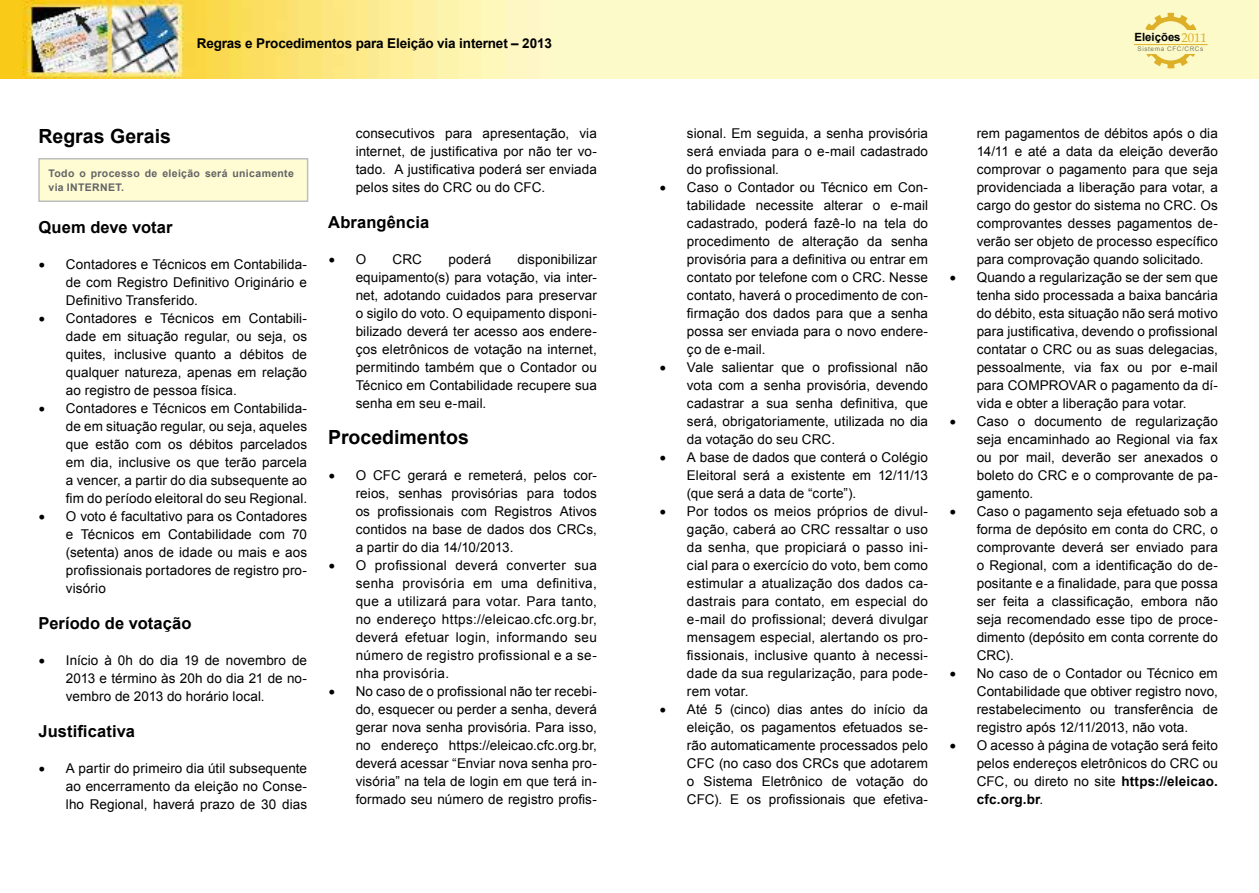
<style>
.page{position:relative;width:1259px;height:893px;background:#fff}
.page>*{position:absolute;margin:0;border:0;box-sizing:border-box;transform-origin:0 0}
.t1{font:700 19.5px "Arial";color:#000}
.t2{font:700 16.5px "Arial";letter-spacing:.005em;color:#000}
.t3{font:13.5px/18px "Arial";letter-spacing:.01em;color:#000;text-align:justify}
.t4{font:700 13.5px "Arial";letter-spacing:-.01em;color:#000}
.t5{font:700 11.4px "Arial";color:#000}
.t6{font:700 10.5px/13.5px "Arial";letter-spacing:.03em;color:#636466}
.t7{font:9px "Myriad Pro";color:#000}
.t8{font:6.3px "Arial";letter-spacing:.1em;color:#7c7d80}
.s1{font-family:"Book Antiqua";font-weight:400;font-size:12.75px;color:#e0b434}
.s2{font-weight:700}
</style>
<div class="page">
<img style="left:0;top:0;width:1259px;height:78px">
<div style="left:39px;top:159px;width:269px;height:42px;background:#fffcd3"></div>
<div style="left:38px;top:158px;width:270px;height:44px;border:2px solid #bcbec0"></div>
<div style="left:1123px;top:13px;width:94px;height:55px;background:#fcfac9"></div>
<svg style="left:1145px;top:13px;width:52px;height:55px"></svg>
<div style="left:1134px;top:31px;width:73px;height:23px;background:#fcfac9"></div>
<hr style="left:1134px;top:44px;width:73px;height:1px;background:#e0b434">
<p class="t4" style="left:197px;top:34px;width:357px">Regras e Procedimentos para Eleição via internet – 2013</p>
<h1 class="t1" style="left:39px;top:123px;width:134px">Regras Gerais</h1>
<p class="t6" style="left:49px;top:167px;width:247px">Todo o processo de eleição será unicamente via INTERNET.</p>
<p class="t2" style="left:39px;top:216px;width:136px">Quem deve votar</p>
<p class="t3" style="left:66px;top:255px;width:243px;text-indent:-27px">• Contadores e Técnicos em Contabilida&shy;de com Registro Definitivo Originário e Definitivo Transferido.</p>
<p class="t3" style="left:66px;top:309px;width:243px;text-indent:-27px">• Contadores e Técnicos em Contabili&shy;dade em situação regular, ou seja, os quites, inclusive quanto a débitos de qualquer natureza, apenas em relação ao registro de pessoa física.</p>
<p class="t3" style="left:66px;top:399px;width:243px;text-indent:-27px">• Contadores e Técnicos em Contabilida&shy;de em situação regular, ou seja, aqueles que estão com os débitos parcelados em dia, inclusive os que terão parcela a vencer, a partir do dia subsequente ao fim do período eleitoral do seu Regional.</p>
<p class="t3" style="left:66px;top:507px;width:243px;text-indent:-27px">• O voto é facultativo para os Contadores e Técnicos em Contabilidade com 70 (setenta) anos de idade ou mais e aos profissionais portadores de registro pro&shy;visório</p>
<p class="t2" style="left:39px;top:612px;width:154px">Período de votação</p>
<p class="t3" style="left:66px;top:651px;width:243px;text-indent:-27px">• Início à 0h do dia 19 de novembro de 2013 e término às 20h do dia 21 de no&shy;vembro de 2013 do horário local.</p>
<p class="t2" style="left:39px;top:720px;width:98px">Justificativa</p>
<p class="t3" style="left:66px;top:759px;width:243px;text-indent:-27px">• A partir do primeiro dia útil subsequente ao encerramento da eleição no Conse&shy;lho Regional, haverá prazo de 30 dias</p>
<p class="t3" style="left:356px;top:125px;width:243px">consecutivos para apresentação, via internet, de justificativa por não ter vo&shy;tado. A justificativa poderá ser enviada pelos sites do CRC ou do CFC.</p>
<p class="t2" style="left:328px;top:212px;width:102px">Abrangência</p>
<p class="t3" style="left:329px;top:251px;width:39px">• O</p>
<p class="t3" style="left:393px;top:251px;width:31px">CRC</p>
<p class="t3" style="left:448px;top:251px;width:44px">poderá</p>
<p class="t3" style="left:356px;top:251px;width:243px;text-indent:162px">disponibilizar equipamento(s) para votação, via inter&shy;net, adotando cuidados para preservar o sigilo do voto. O equipamento disponi&shy;bilizado deverá ter acesso aos endere&shy;ços eletrônicos de votação na internet, permitindo também que o Contador ou Técnico em Contabilidade recupere sua senha em seu e-mail.</p>
<h1 class="t1" style="left:328px;top:425px;width:142px">Procedimentos</h1>
<p class="t3" style="left:356px;top:467px;width:243px;text-indent:-27px">• O CFC gerará e remeterá, pelos cor&shy;reios, senhas provisórias para todos os profissionais com Registros Ativos contidos na base de dados dos CRCs, a partir do dia 14/10/2013.</p>
<p class="t3" style="left:356px;top:557px;width:243px;text-indent:-27px">• O profissional deverá converter sua senha provisória em uma definitiva, que a utilizará para votar. Para tanto, no endereço https://eleicao.cfc.org.br, deverá efetuar login, informando seu número de registro profissional e a se&shy;nha provisória.</p>
<p class="t3" style="left:356px;top:683px;width:243px;text-indent:-27px">• No caso de o profissional não ter recebi&shy;do, esquecer ou perder a senha, deverá gerar nova senha provisória. Para isso, no endereço https://eleicao.cfc.org.br, deverá acessar “Enviar nova senha pro&shy;visória” na tela de login em que terá in&shy;formado seu número de registro profis-</p>
<p class="t5" style="left:1134px;top:30px;width:74px">Eleições<span class="s1">2011</span></p>
<p class="t8" style="left:1137px;top:45px;width:67px">Sistema CFC/CRCs</p>
<p class="t3" style="left:687px;top:125px;width:243px">sional. Em seguida, a senha provisória será enviada para o e-mail cadastrado do profissional.</p>
<p class="t3" style="left:687px;top:179px;width:243px;text-indent:-27px">• Caso o Contador ou Técnico em Con&shy;tabilidade necessite alterar o e-mail cadastrado, poderá fazê-lo na tela do procedimento de alteração da senha provisória para a definitiva ou entrar em contato por telefone com o CRC. Nesse contato, haverá o procedimento de con&shy;firmação dos dados para que a senha possa ser enviada para o novo endere&shy;ço de e-mail.</p>
<p class="t3" style="left:687px;top:359px;width:243px;text-indent:-27px">• Vale salientar que o profissional não vota com a senha provisória, devendo cadastrar a sua senha definitiva, que será, obrigatoriamente, utilizada no dia da votação do seu CRC.</p>
<p class="t3" style="left:687px;top:449px;width:243px;text-indent:-27px">• A base de dados que conterá o Colégio Eleitoral será a existente em 12/11/13 (que será a data de “corte”).</p>
<p class="t3" style="left:687px;top:503px;width:243px;text-indent:-27px">• Por todos os meios próprios de divul&shy;gação, caberá ao CRC ressaltar o uso da senha, que propiciará o passo ini&shy;cial para o exercício do voto, bem como estimular a atualização dos dados ca&shy;dastrais para contato, em especial do e-mail do profissional; deverá divulgar mensagem especial, alertando os pro&shy;fissionais, inclusive quanto à necessi&shy;dade da sua regularização, para pode&shy;rem votar.</p>
<p class="t3" style="left:687px;top:701px;width:243px;text-indent:-27px">• Até 5 (cinco) dias antes do início da eleição, os pagamentos efetuados se&shy;rão automaticamente processados pelo CFC (no caso dos CRCs que adotarem o Sistema Eletrônico de votação do CFC). E os profissionais que efetiva-</p>
<p class="t3" style="left:976px;top:125px;width:243px">rem pagamentos de débitos após o dia 14/11 e até a data da eleição deverão comprovar o pagamento para que seja providenciada a liberação para votar, a cargo do gestor do sistema no CRC. Os comprovantes desses pagamentos de&shy;verão ser objeto de processo específico para comprovação quando solicitado.</p>
<p class="t3" style="left:976px;top:269px;width:243px;text-indent:-27px">• Quando a regularização se der sem que tenha sido processada a baixa bancária do débito, esta situação não será motivo para justificativa, devendo o profissional contatar o CRC ou as suas delegacias, pessoalmente, via fax ou por e-mail para COMPROVAR o pagamento da dí&shy;vida e obter a liberação para votar.</p>
<p class="t3" style="left:976px;top:413px;width:243px;text-indent:-27px">• Caso o documento de regularização seja encaminhado ao Regional via fax ou por mail, deverão ser anexados o boleto do CRC e o comprovante de pa&shy;gamento.</p>
<p class="t3" style="left:976px;top:503px;width:243px;text-indent:-27px">• Caso o pagamento seja efetuado sob a forma de depósito em conta do CRC, o comprovante deverá ser enviado para o Regional, com a identificação do de&shy;positante e a finalidade, para que possa ser feita a classificação, embora não seja recomendado esse tipo de proce&shy;dimento (depósito em conta corrente do CRC).</p>
<p class="t3" style="left:976px;top:664px;width:243px;text-indent:-27px">• No caso de o Contador ou Técnico em Contabilidade que obtiver registro novo, restabelecimento ou transferência de registro após 12/11/2013, não vota.</p>
<p class="t3" style="left:976px;top:736px;width:243px;text-indent:-27px">• O acesso à página de votação será feito pelos endereços eletrônicos do CRC ou CFC, ou direto no site <span class="s2">https://eleicao. cfc.org.br</span>.</p>
<p class="t7" style="left:1158px;top:166px;width:32px">CURVAS</p>
</div>
